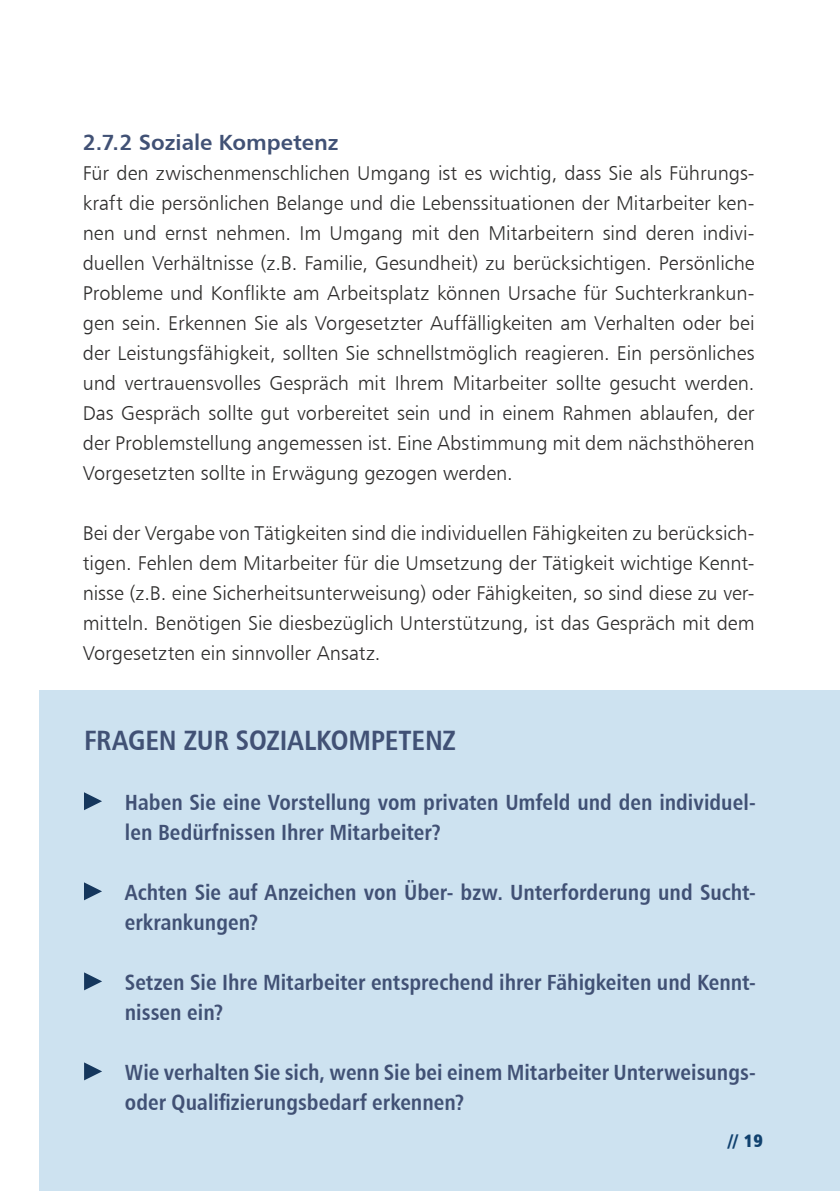
<style>
.page{position:relative;width:840px;height:1191px;background:#fff}
.page>*{position:absolute;margin:0;border:0;box-sizing:border-box;transform-origin:0 0}
.t1{font:28px "Humanist 777 BT Bold Condensed B";letter-spacing:-.005em;color:#415175}
.t2{font:22px/30px "Humanist 777 BT Bold Condensed B";color:#415175}
.t3{font:22px "Humanist 777 BT Bold B";color:#415175}
.t4{font:20px/30px "Humanist 777 BT Light B";color:#2e2d2c;text-align:justify}
.t5{font:18px "Humanist 777 BT Black B";color:#15375d}
.s1{font-family:"Humanist 777 BT Extra Black Cond B"}
</style>
<div class="page">
<div style="left:40px;top:690px;width:799px;height:501px;background:#cde2f0"></div>
<svg style="left:84px;top:792px;width:18px;height:18px"></svg>
<svg style="left:84px;top:972px;width:18px;height:18px"></svg>
<svg style="left:84px;top:882px;width:18px;height:18px"></svg>
<svg style="left:84px;top:1062px;width:18px;height:18px"></svg>
<p class="t3" style="left:83px;top:128px;width:257px">2.7.2 Soziale Kompetenz</p>
<p class="t4" style="left:83px;top:158px;width:673px">Für den zwischenmenschlichen Umgang ist es wichtig, dass Sie als Führungs&shy;kraft die persönlichen Belange und die Lebenssituationen der Mitarbeiter ken&shy;nen und ernst nehmen. Im Umgang mit den Mitarbeitern sind deren indivi&shy;duellen Verhältnisse (z.B. Familie, Gesundheit) zu berücksichtigen. Persönliche Probleme und Konflikte am Arbeitsplatz können Ursache für Suchterkrankun&shy;gen sein. Erkennen Sie als Vorgesetzter Auffälligkeiten am Verhalten oder bei der Leistungsfähigkeit, sollten Sie schnellstmöglich reagieren. Ein persönliches und vertrauensvolles Gespräch mit Ihrem Mitarbeiter sollte gesucht werden.<br>Das Gespräch sollte gut vorbereitet sein und in einem Rahmen ablaufen, der der Problemstellung angemessen ist. Eine Abstimmung mit dem nächsthöheren Vorgesetzten sollte in Erwägung gezogen werden.</p>
<p class="t4" style="left:83px;top:518px;width:673px">Bei der Vergabe von Tätigkeiten sind die individuellen Fähigkeiten zu berücksich&shy;tigen. Fehlen dem Mitarbeiter für die Umsetzung der Tätigkeit wichtige Kennt&shy;nisse (z.B. eine Sicherheitsunterweisung) oder Fähigkeiten, so sind diese zu ver&shy;mitteln. Benötigen Sie diesbezüglich Unterstützung, ist das Gespräch mit dem Vorgesetzten ein sinnvoller Ansatz.</p>
<h1 class="t1" style="left:84px;top:723px;width:373px">FRAGEN ZUR SOZIALKOMPETENZ</h1>
<p class="t2" style="left:125px;top:787px;width:632px">Haben Sie eine Vorstellung vom privaten Umfeld und den individuel&shy;len Bedürfnissen Ihrer Mitarbeiter?</p>
<p class="t2" style="left:125px;top:877px;width:632px">Achten Sie auf Anzeichen von Über- bzw. Unterforderung und Sucht&shy;erkrankungen?</p>
<p class="t2" style="left:125px;top:967px;width:632px">Setzen Sie Ihre Mitarbeiter entsprechend ihrer Fähigkeiten und Kennt&shy;nissen ein?</p>
<p class="t2" style="left:125px;top:1057px;width:632px">Wie verhalten Sie sich, wenn Sie bei einem Mitarbeiter Unterweisungs&shy;oder Qualifizierungsbedarf erkennen?</p>
<p class="t5" style="left:727px;top:1129px;width:36px">// <span class="s1">19</span></p>
</div>
